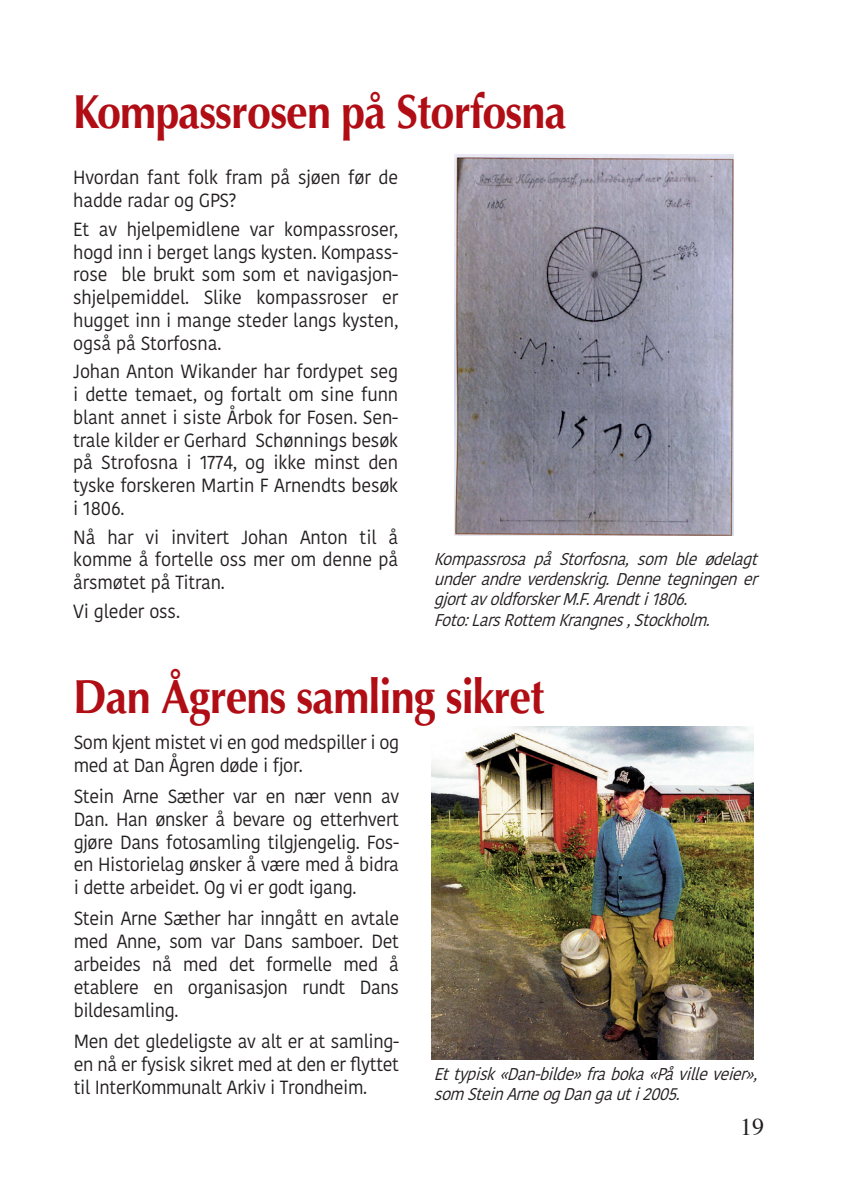
<style>
.page{position:relative;width:842px;height:1191px;background:#fff}
.page>*{position:absolute;margin:0;border:0;box-sizing:border-box;transform-origin:0 0}
.t1{font:700 48px "Optima";letter-spacing:-.02em;color:#b00d15;scale:.9 1}
.t2{font:24px "Times";color:#231f20}
.t3{font:19px/22.8px "Kohinoor Bangla";letter-spacing:-.02em;color:#231f20;text-align:justify;scale:.95 1}
.t4{font:italic 17px/20.4px "Kohinoor Bangla";color:#231f20;scale:.95 1}
</style>
<div class="page">
<img style="left:455px;top:154px;width:279px;height:382px">
<img style="left:431px;top:727px;width:323px;height:332px">
<h1 class="t1" style="left:73px;top:84px;width:549px">Kompassrosen på Storfosna</h1>
<p class="t3" style="left:73px;top:166px;width:344px">Hvordan fant folk fram på sjøen før de hadde radar og GPS?</p>
<p class="t3" style="left:73px;top:217px;width:344px">Et av hjelpemidlene var kompassroser, hogd inn i berget langs kysten. Kompass&shy;rose ble brukt som som et navigasjon&shy;shjelpemiddel. Slike kompassroser er hugget inn i mange steder langs kysten, også på Storfosna.</p>
<p class="t3" style="left:73px;top:360px;width:344px">Johan Anton Wikander har fordypet seg i dette temaet, og fortalt om sine funn blant annet i siste Årbok for Fosen. Sen&shy;trale kilder er Gerhard Schønnings besøk på Strofosna i 1774, og ikke minst den tyske forskeren Martin F Arnendts besøk i 1806.</p>
<p class="t3" style="left:73px;top:525px;width:344px">Nå har vi invitert Johan Anton til å komme å fortelle oss mer om denne på årsmøtet på Titran.</p>
<p class="t3" style="left:73px;top:599px;width:114px">Vi gleder oss.</p>
<p class="t4" style="left:434px;top:548px;width:349px">Kompassrosa på Storfosna, som ble ødelagt underandreverdenskrig.Dennetegningener gjortavoldforskerM.F.Arendti1806.<br>Foto:LarsRottemKrangnes,Stockholm.</p>
<h1 class="t1" style="left:73px;top:669px;width:525px">Dan Ågrens samling sikret</h1>
<p class="t3" style="left:74px;top:730px;width:344px">Som kjent mistet vi en god medspiller i og med at Dan Ågren døde i fjor.</p>
<p class="t3" style="left:74px;top:784px;width:344px">Stein Arne Sæther var en nær venn av Dan. Han ønsker å bevare og etterhvert gjøre Dans fotosamling tilgjengelig. Fos&shy;en Historielag ønsker å være med å bidra i dette arbeidet. Og vi er godt igang.</p>
<p class="t3" style="left:74px;top:907px;width:344px">Stein Arne Sæther har inngått en avtale med Anne, som var Dans samboer. Det arbeides nå med det formelle med å etablere en organisasjon rundt Dans bildesamling.</p>
<p class="t3" style="left:74px;top:1029px;width:344px">Men det gledeligste av alt er at samling&shy;en nå er fysisk sikret med at den er flyttet til InterKommunalt Arkiv i Trondheim.</p>
<p class="t4" style="left:434px;top:1063px;width:349px">Ettypisk«Dan-bilde»fraboka«Påvilleveier», somSteinArneogDangauti2005.</p>
<p class="t2" style="left:740px;top:1104px;width:25px">19</p>
</div>
